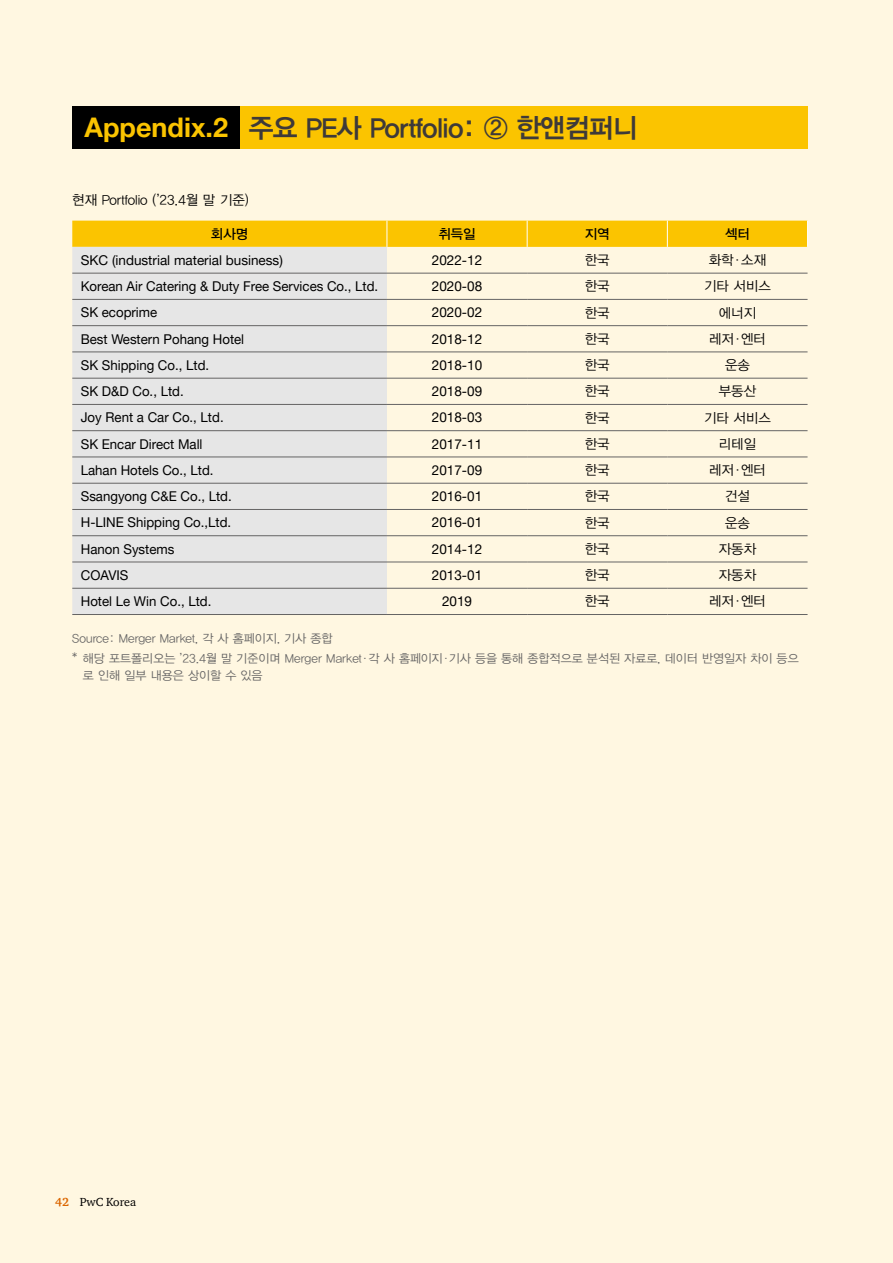
<style>
.page{position:relative;width:893px;height:1263px;background:#fff7e1}
.page>*{position:absolute;margin:0;border:0;box-sizing:border-box;transform-origin:0 0}
.t1{font:27px "YDVYGO34";letter-spacing:-.025em;color:#3e3a39}
.t2{font:13.5px "Helvetica Neue LT Pro";color:#000}
.t3{font:13.5px "YDVYGO32";color:#000}
.t4{font:13.5px "YDVYGO33";color:#000}
.t5{font:12px/20.7px "YDVYGO32";color:#656464}
.t6{font:12px "ITC Charter Com";color:#000}
.s1{font-family:"Helvetica Neue LT Pro";font-weight:700;color:#fbc400}
.s2{font-weight:700;color:#db6600}
</style>
<div class="page">
<div style="left:240px;top:106px;width:568px;height:43px;background:#fbc400"></div>
<div style="left:72px;top:106px;width:168px;height:43px;background:#000"></div>
<div style="left:72px;top:247px;width:315px;height:367px;background:#e6e6e6"></div>
<div style="left:72px;top:221px;width:736px;height:26px;background:#fbc400"></div>
<hr style="left:72px;top:273px;width:315px;height:1px;background:#656464">
<hr style="left:387px;top:273px;width:140px;height:1px;background:#656464">
<hr style="left:527px;top:273px;width:140px;height:1px;background:#656464">
<hr style="left:667px;top:273px;width:140px;height:1px;background:#656464">
<hr style="left:72px;top:299px;width:315px;height:1px;background:#656464">
<hr style="left:387px;top:299px;width:140px;height:1px;background:#656464">
<hr style="left:527px;top:299px;width:140px;height:1px;background:#656464">
<hr style="left:667px;top:299px;width:140px;height:1px;background:#656464">
<hr style="left:72px;top:325px;width:315px;height:1px;background:#656464">
<hr style="left:387px;top:325px;width:140px;height:1px;background:#656464">
<hr style="left:527px;top:325px;width:140px;height:1px;background:#656464">
<hr style="left:667px;top:325px;width:140px;height:1px;background:#656464">
<hr style="left:72px;top:351px;width:315px;height:1px;background:#656464">
<hr style="left:387px;top:351px;width:140px;height:1px;background:#656464">
<hr style="left:527px;top:351px;width:140px;height:1px;background:#656464">
<hr style="left:667px;top:351px;width:140px;height:1px;background:#656464">
<hr style="left:72px;top:378px;width:315px;height:1px;background:#656464">
<hr style="left:387px;top:378px;width:140px;height:1px;background:#656464">
<hr style="left:527px;top:378px;width:140px;height:1px;background:#656464">
<hr style="left:667px;top:378px;width:140px;height:1px;background:#656464">
<hr style="left:72px;top:404px;width:315px;height:1px;background:#656464">
<hr style="left:387px;top:404px;width:140px;height:1px;background:#656464">
<hr style="left:527px;top:404px;width:140px;height:1px;background:#656464">
<hr style="left:667px;top:404px;width:140px;height:1px;background:#656464">
<hr style="left:72px;top:430px;width:315px;height:1px;background:#656464">
<hr style="left:387px;top:430px;width:140px;height:1px;background:#656464">
<hr style="left:527px;top:430px;width:140px;height:1px;background:#656464">
<hr style="left:667px;top:430px;width:140px;height:1px;background:#656464">
<hr style="left:72px;top:457px;width:315px;height:1px;background:#656464">
<hr style="left:387px;top:457px;width:140px;height:1px;background:#656464">
<hr style="left:527px;top:457px;width:140px;height:1px;background:#656464">
<hr style="left:667px;top:457px;width:140px;height:1px;background:#656464">
<hr style="left:72px;top:483px;width:315px;height:1px;background:#656464">
<hr style="left:387px;top:483px;width:140px;height:1px;background:#656464">
<hr style="left:527px;top:483px;width:140px;height:1px;background:#656464">
<hr style="left:667px;top:483px;width:140px;height:1px;background:#656464">
<hr style="left:72px;top:509px;width:315px;height:1px;background:#656464">
<hr style="left:387px;top:509px;width:140px;height:1px;background:#656464">
<hr style="left:527px;top:509px;width:140px;height:1px;background:#656464">
<hr style="left:667px;top:509px;width:140px;height:1px;background:#656464">
<hr style="left:72px;top:535px;width:315px;height:1px;background:#656464">
<hr style="left:387px;top:535px;width:140px;height:1px;background:#656464">
<hr style="left:527px;top:535px;width:140px;height:1px;background:#656464">
<hr style="left:667px;top:535px;width:140px;height:1px;background:#656464">
<hr style="left:72px;top:562px;width:315px;height:1px;background:#656464">
<hr style="left:387px;top:562px;width:140px;height:1px;background:#656464">
<hr style="left:527px;top:562px;width:140px;height:1px;background:#656464">
<hr style="left:667px;top:562px;width:140px;height:1px;background:#656464">
<hr style="left:72px;top:588px;width:315px;height:1px;background:#656464">
<hr style="left:387px;top:588px;width:140px;height:1px;background:#656464">
<hr style="left:527px;top:588px;width:140px;height:1px;background:#656464">
<hr style="left:667px;top:588px;width:140px;height:1px;background:#656464">
<hr style="left:72px;top:614px;width:315px;height:1px;background:#656464">
<hr style="left:387px;top:614px;width:140px;height:1px;background:#656464">
<hr style="left:527px;top:614px;width:140px;height:1px;background:#656464">
<hr style="left:667px;top:614px;width:140px;height:1px;background:#656464">
<h1 class="t1" style="left:85px;top:109px;width:555px"><span class="s1">Appendix.2</span> 주요 PE사 Portfolio: ② 한앤컴퍼니</h1>
<p class="t3" style="left:72px;top:191px;width:178px">현재 Portfolio (’23.4월 말 기준)</p>
<p class="t4" style="left:211px;top:225px;width:39px">회사명</p>
<p class="t4" style="left:438px;top:225px;width:39px">취득일</p>
<p class="t4" style="left:585px;top:225px;width:26px">지역</p>
<p class="t4" style="left:725px;top:225px;width:26px">섹터</p>
<p class="t2" style="left:81px;top:252px;width:204px">SKC (industrial material business)</p>
<p class="t2" style="left:432px;top:252px;width:52px">2022-12</p>
<p class="t3" style="left:585px;top:251px;width:26px">한국</p>
<p class="t3" style="left:709px;top:251px;width:59px">화학·소재</p>
<p class="t2" style="left:81px;top:278px;width:299px">Korean Air Catering &amp; Duty Free Services Co., Ltd.</p>
<p class="t2" style="left:432px;top:278px;width:52px">2020-08</p>
<p class="t3" style="left:585px;top:277px;width:26px">한국</p>
<p class="t3" style="left:704px;top:277px;width:68px">기타 서비스</p>
<p class="t2" style="left:81px;top:304px;width:78px">SK ecoprime</p>
<p class="t2" style="left:432px;top:304px;width:52px">2020-02</p>
<p class="t3" style="left:585px;top:303px;width:26px">한국</p>
<p class="t3" style="left:719px;top:303px;width:39px">에너지</p>
<p class="t2" style="left:81px;top:330px;width:165px">Best Western Pohang Hotel</p>
<p class="t2" style="left:432px;top:330px;width:52px">2018-12</p>
<p class="t3" style="left:585px;top:330px;width:26px">한국</p>
<p class="t3" style="left:709px;top:330px;width:58px">레저·엔터</p>
<p class="t2" style="left:81px;top:357px;width:130px">SK Shipping Co., Ltd.</p>
<p class="t2" style="left:432px;top:357px;width:52px">2018-10</p>
<p class="t3" style="left:585px;top:356px;width:26px">한국</p>
<p class="t3" style="left:725px;top:356px;width:26px">운송</p>
<p class="t2" style="left:81px;top:383px;width:104px">SK D&amp;D Co., Ltd.</p>
<p class="t2" style="left:432px;top:383px;width:52px">2018-09</p>
<p class="t3" style="left:585px;top:382px;width:26px">한국</p>
<p class="t3" style="left:719px;top:382px;width:39px">부동산</p>
<p class="t2" style="left:81px;top:409px;width:144px">Joy Rent a Car Co., Ltd.</p>
<p class="t2" style="left:432px;top:409px;width:52px">2018-03</p>
<p class="t3" style="left:585px;top:408px;width:26px">한국</p>
<p class="t3" style="left:704px;top:408px;width:68px">기타 서비스</p>
<p class="t2" style="left:81px;top:435px;width:123px">SK Encar Direct Mall</p>
<p class="t2" style="left:432px;top:435px;width:52px">2017-11</p>
<p class="t3" style="left:585px;top:435px;width:26px">한국</p>
<p class="t3" style="left:719px;top:435px;width:39px">리테일</p>
<p class="t2" style="left:81px;top:462px;width:134px">Lahan Hotels Co., Ltd.</p>
<p class="t2" style="left:432px;top:462px;width:52px">2017-09</p>
<p class="t3" style="left:585px;top:461px;width:26px">한국</p>
<p class="t3" style="left:709px;top:461px;width:58px">레저·엔터</p>
<p class="t2" style="left:81px;top:488px;width:152px">Ssangyong C&amp;E Co., Ltd.</p>
<p class="t2" style="left:432px;top:488px;width:52px">2016-01</p>
<p class="t3" style="left:585px;top:487px;width:26px">한국</p>
<p class="t3" style="left:725px;top:487px;width:26px">건설</p>
<p class="t2" style="left:81px;top:514px;width:152px">H-LINE Shipping Co.,Ltd.</p>
<p class="t2" style="left:432px;top:514px;width:52px">2016-01</p>
<p class="t3" style="left:585px;top:513px;width:26px">한국</p>
<p class="t3" style="left:725px;top:513px;width:26px">운송</p>
<p class="t2" style="left:81px;top:540px;width:95px">Hanon Systems</p>
<p class="t2" style="left:432px;top:540px;width:52px">2014-12</p>
<p class="t3" style="left:585px;top:540px;width:26px">한국</p>
<p class="t3" style="left:719px;top:540px;width:39px">자동차</p>
<p class="t2" style="left:81px;top:567px;width:49px">COAVIS</p>
<p class="t2" style="left:432px;top:567px;width:52px">2013-01</p>
<p class="t3" style="left:585px;top:566px;width:26px">한국</p>
<p class="t3" style="left:719px;top:566px;width:39px">자동차</p>
<p class="t2" style="left:81px;top:593px;width:132px">Hotel Le Win Co., Ltd.</p>
<p class="t2" style="left:442px;top:593px;width:32px">2019</p>
<p class="t3" style="left:585px;top:592px;width:26px">한국</p>
<p class="t3" style="left:709px;top:592px;width:58px">레저·엔터</p>
<p class="t5" style="left:72px;top:627px;width:728px">Source: Merger Market, 각 사 홈페이지, 기사 종합<br>* 해당 포트폴리오는 ’23.4월 말 기준이며 Merger Market·각 사 홈페이지·기사 등을 통해 종합적으로 분석된 자료로, 데이터 반영일자 차이 등으</p>
<p class="t5" style="left:83px;top:664px;width:181px">로 인해 일부 내용은 상이할 수 있음</p>
<p class="t6" style="left:55px;top:1194px;width:82px"><span class="s2">42</span> PwC Korea</p>
</div>
